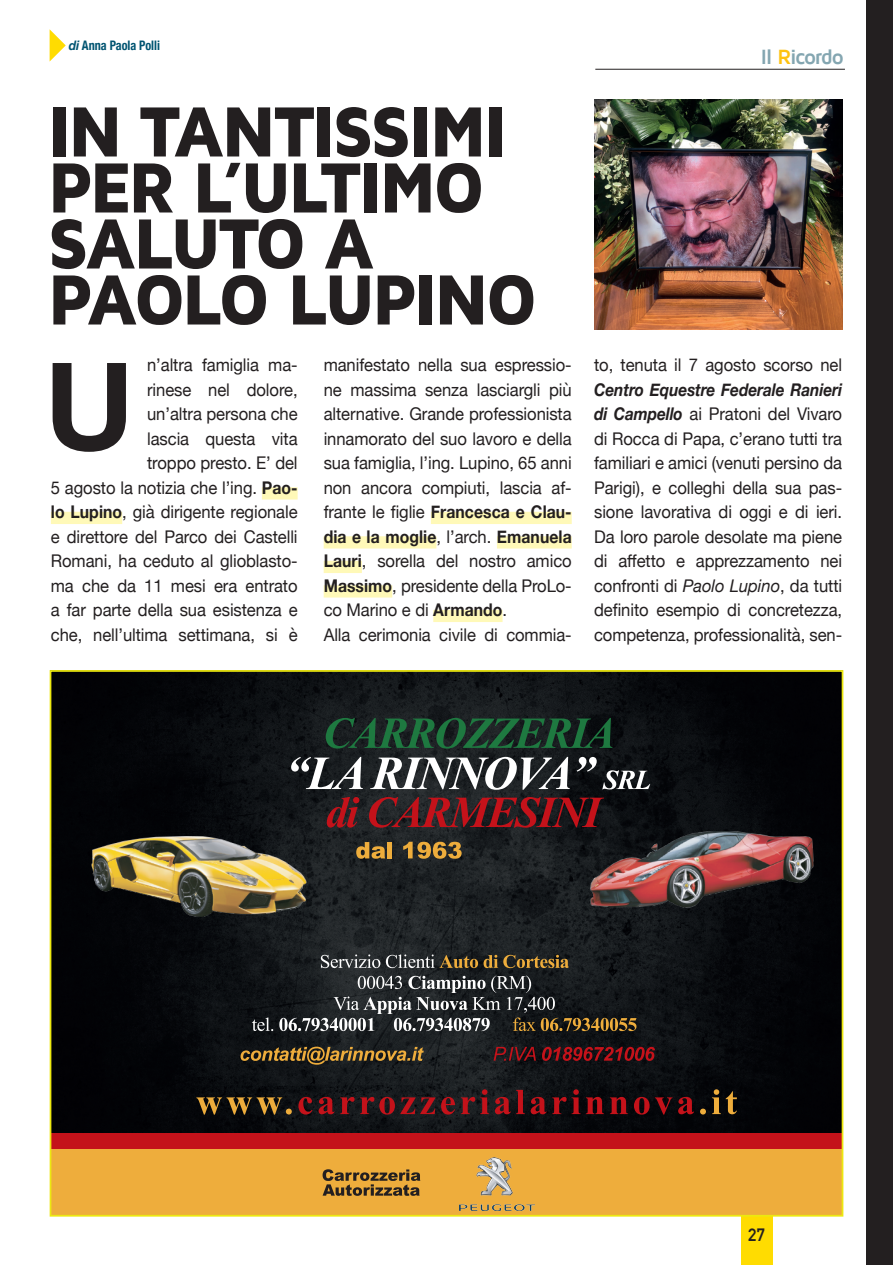
<style>
.page{position:relative;width:893px;height:1265px;background:#fff}
.page>*{position:absolute;margin:0;border:0;box-sizing:border-box;transform-origin:0 0}
.t1{font:700 121.62px "Helvetica Neue";color:#231f20}
.t2{font:900 73.5px/56px "Maven Pro";letter-spacing:-.055em;color:#231f20;scale:.95 1}
.t3{font:700 21.18px "Maven Pro";letter-spacing:-.06em;color:#84a6b1}
.t4{font:17.5px/24.5px "Helvetica Neue";letter-spacing:-.005em;color:#231f20;scale:.95 1}
.t5{font:700 17.5px "DIN Alternate";color:#231f20}
.t6{font:700 condensed 13.12px "Helvetica Neue";color:#005471;scale:.93 1}
.s1{font-style:italic;font-stretch:normal}
.s2{color:#fec210}
.s3{font-weight:700}
.s4{font-weight:700;font-style:italic}
.s5{font-style:italic}
</style>
<div class="page">
<div style="left:741px;top:1215px;width:31px;height:50px;background:#ffdc01"></div>
<img style="left:53px;top:673px;width:787px;height:460px">
<div style="left:51px;top:1133px;width:791px;height:83px;background:#eead3c"></div>
<div style="left:51px;top:1133px;width:791px;height:15px;background:#c4121a"></div>
<svg style="left:321px;top:954px;width:59px;height:14px"></svg>
<svg style="left:386px;top:954px;width:92px;height:14px"></svg>
<svg style="left:484px;top:955px;width:85px;height:13px"></svg>
<svg style="left:252px;top:1017px;width:21px;height:14px"></svg>
<svg style="left:279px;top:975px;width:357px;height:56px;background:#3e3f3e"></svg>
<svg style="left:241px;top:1047px;width:183px;height:18px;background:#5d4a26"></svg>
<svg style="left:494px;top:1047px;width:42px;height:14px"></svg>
<svg style="left:542px;top:1047px;width:113px;height:14px;background:#641117"></svg>
<img style="left:91px;top:836px;width:216px;height:81px">
<img style="left:590px;top:831px;width:224px;height:76px">
<svg style="left:326px;top:718px;width:286px;height:31px;background:#1a412c"></svg>
<svg style="left:291px;top:757px;width:72px;height:32px"></svg>
<svg style="left:370px;top:757px;width:200px;height:33px"></svg>
<svg style="left:577px;top:757px;width:73px;height:32px"></svg>
<svg style="left:327px;top:797px;width:32px;height:31px"></svg>
<svg style="left:369px;top:797px;width:235px;height:31px;background:#5a1a1f"></svg>
<svg style="left:356px;top:842px;width:29px;height:17px"></svg>
<hr style="left:388px;top:842px;width:4px;height:16px;background:#eead3c">
<svg style="left:403px;top:842px;width:59px;height:17px"></svg>
<svg style="left:196px;top:1097px;width:96px;height:18px;background:#55411d"></svg>
<svg style="left:298px;top:1097px;width:14px;height:18px"></svg>
<svg style="left:319px;top:1097px;width:116px;height:18px;background:#58171c"></svg>
<svg style="left:441px;top:1097px;width:14px;height:18px"></svg>
<svg style="left:461px;top:1089px;width:28px;height:25px"></svg>
<svg style="left:495px;top:1090px;width:30px;height:24px"></svg>
<svg style="left:531px;top:1089px;width:73px;height:25px;background:#430e13"></svg>
<svg style="left:610px;top:1097px;width:18px;height:17px"></svg>
<svg style="left:634px;top:1097px;width:38px;height:18px"></svg>
<svg style="left:678px;top:1097px;width:16px;height:17px"></svg>
<svg style="left:700px;top:1109px;width:6px;height:6px"></svg>
<svg style="left:712px;top:1089px;width:25px;height:25px"></svg>
<svg style="left:323px;top:1169px;width:97px;height:27px"></svg>
<img style="left:459px;top:1157px;width:76px;height:53px">
<hr style="left:595px;top:69px;width:250px;height:1px;background:#231f20">
<svg style="left:50px;top:29px;width:16px;height:32px"></svg>
<div style="left:431px;top:512px;width:141px;height:12px;background:#fff9b8"></div>
<div style="left:324px;top:536px;width:112px;height:13px;background:#fff9b8"></div>
<div style="left:497px;top:536px;width:75px;height:13px;background:#fff9b8"></div>
<div style="left:324px;top:561px;width:38px;height:12px;background:#fff9b8"></div>
<div style="left:324px;top:585px;width:68px;height:13px;background:#fff9b8"></div>
<div style="left:433px;top:610px;width:70px;height:12px;background:#fff9b8"></div>
<div style="left:262px;top:487px;width:36px;height:13px;background:#fff9b8"></div>
<div style="left:51px;top:512px;width:71px;height:12px;background:#fff9b8"></div>
<div style="left:867px;top:0;width:26px;height:1265px;background:#231f20"></div>
<img style="left:594px;top:100px;width:248px;height:229px">
<p class="t6" style="left:69px;top:34px;width:100px"><span class="s1">di</span> Anna Paola Polli</p>
<h2 class="t2" style="left:47px;top:104px;width:518px">IN TANTISSIMI<br>PER L’ULTIMO<br>SALUTO A<br>PAOLO LUPINO</h2>
<p class="t3" style="left:761px;top:45px;width:84px">Il <span class="s2">R</span>icordo</p>
<p class="t4" style="left:51px;top:354px;width:261px;text-align:right">n’altra famiglia ma-<br>rinese nel dolore,<br>un’altra persona che<br>lascia questa vita<br>troppo presto. E’ del<br>5 agosto la notizia che l’ing. <span class="s3">Pao&shy;lo Lupino</span>, già dirigente regionale e direttore del Parco dei Castelli<br>Romani, ha ceduto al glioblasto&shy;ma che da 11 mesi era entrato a far parte della sua esistenza e che, nell’ultima settimana, si è</p>
<h1 class="t1" style="left:45px;top:311px;width:91px">U</h1>
<p class="t4" style="left:324px;top:354px;width:263px">manifestato nella sua espressio&shy;ne massima senza lasciargli più alternative. Grande professionista innamorato del suo lavoro e della sua famiglia, l’ing. Lupino, 65 anni non ancora compiuti, lascia af&shy;frante le figlie <span class="s3">Francesca e Clau&shy;dia e la moglie</span>, l’arch. <span class="s3">Emanuela<br>Lauri</span>, sorella del nostro amico<br><span class="s3">Massimo</span>, presidente della ProLo&shy;co Marino e di <span class="s3">Armando</span>.<br>Alla cerimonia civile di commia-</p>
<p class="t4" style="left:594px;top:354px;width:263px">to, tenuta il 7 agosto scorso nel</p>
<p class="t4" style="left:594px;top:378px;width:263px;text-align:justify"><span class="s4">Centro Equestre Federale Ranieri di Campello</span> ai Pratoni del Vivaro di Rocca di Papa, c’erano tutti tra familiari e amici (venuti persino da Parigi), e colleghi della sua pas&shy;sione lavorativa di oggi e di ieri.<br>Da loro parole desolate ma piene di affetto e apprezzamento nei confronti di <span class="s5">Paolo Lupino</span>, da tutti definito esempio di concretezza, competenza, professionalità, sen-</p>
<p class="t5" style="left:748px;top:1222px;width:18px">27</p>
</div>
